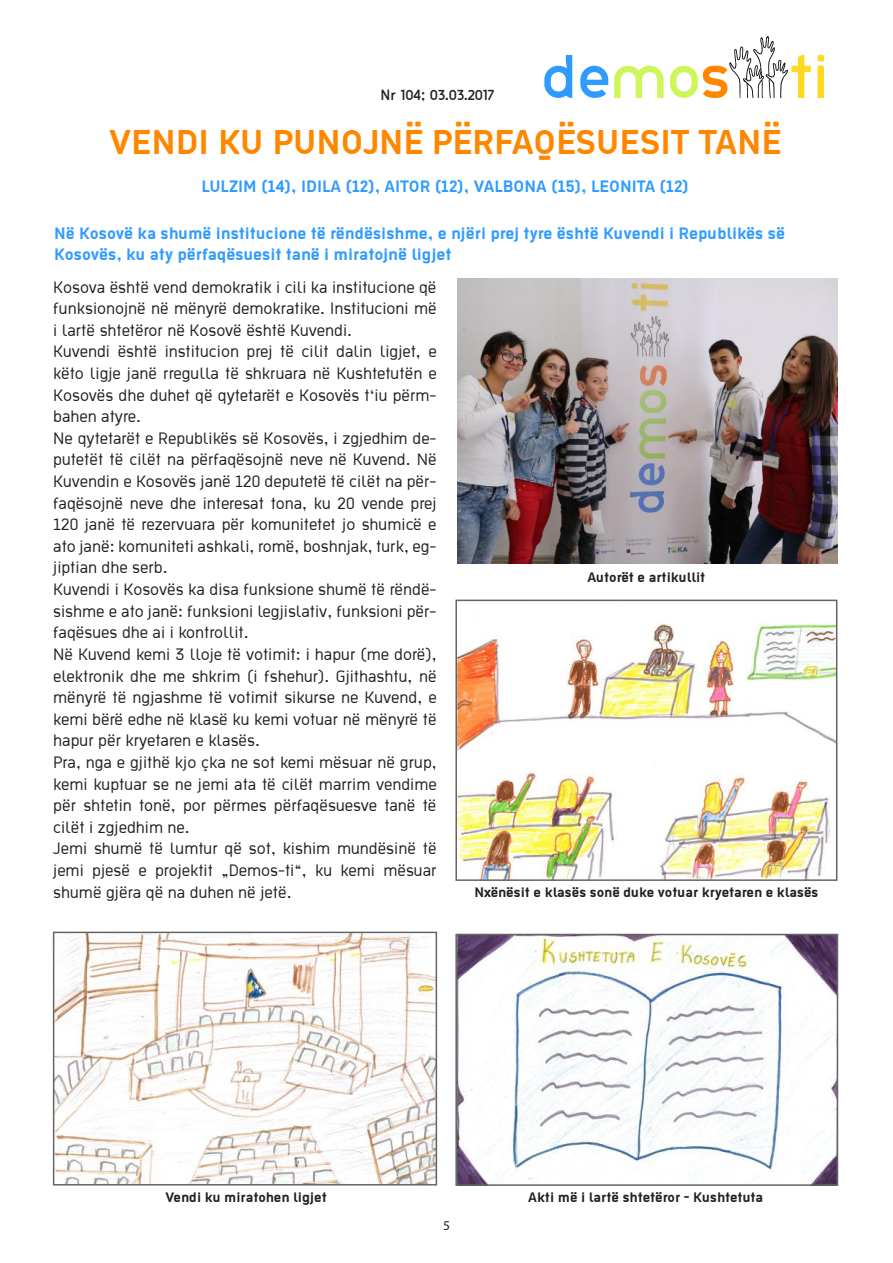
<style>
.page{position:relative;width:893px;height:1263px;background:#fff}
.page>*{position:absolute;margin:0;border:0;box-sizing:border-box;transform-origin:0 0}
.t1{font:700 37.5px "Ekstropia";color:#ff8700}
.t2{font:18px/21.6px "Ekstropia";color:#241f1f}
.t3{font:700 18px/21.6px "Ekstropia";color:#309bff}
.t4{font:700 15px "Ekstropia";color:#241f1f}
.t5{font:13.5px "Thelbi Kujtesa";color:#241f1f}
.t6{font:13.5px "Myriad Pro";color:#241f1f}
</style>
<div class="page">
<svg style="left:544px;top:55px;width:28px;height:43px"></svg>
<svg style="left:580px;top:66px;width:28px;height:32px"></svg>
<svg style="left:614px;top:66px;width:50px;height:32px"></svg>
<svg style="left:817px;top:55px;width:7px;height:43px"></svg>
<svg style="left:670px;top:36px;width:141px;height:62px"></svg>
<img style="left:56px;top:935px;width:378px;height:247px">
<div style="left:53px;top:932px;width:384px;height:253px;border:2px solid #656365"></div>
<img style="left:458px;top:937px;width:377px;height:246px">
<div style="left:455px;top:934px;width:383px;height:252px;border:2px solid #656365"></div>
<img style="left:458px;top:623px;width:376px;height:255px">
<div style="left:455px;top:600px;width:382px;height:281px;border:2px solid #656365"></div>
<img style="left:457px;top:278px;width:380px;height:285px">
<p class="t5" style="left:381px;top:85px;width:115px">Nr 104; 03.03.2017</p>
<h1 class="t1" style="left:109px;top:120px;width:674px">VENDI KU PUNOJNË PËRFAQËSUESIT TANË</h1>
<p class="t3" style="left:202px;top:175px;width:489px">LULZIM (14), IDILA (12), AITOR (12), VALBONA (15), LEONITA (12)</p>
<p class="t3" style="left:54px;top:221px;width:732px">Në Kosovë ka shumë institucione të rëndësishme, e njëri prej tyre është Kuvendi i Republikës së<br>Kosovës, ku aty përfaqësuesit tanë i miratojnë ligjet</p>
<p class="t2" style="left:53px;top:275px;width:385px">Kosova është vend demokratik i cili ka institucione që funksionojnë në mënyrë demokratike. Institucioni më i lartë shtetëror në Kosovë është Kuvendi.<br>Kuvendi është institucion prej të cilit dalin ligjet, e këto ligje janë rregulla të shkruara në Kushtetutën e Kosovës dhe duhet që qytetarët e Kosovës t‘iu përm&shy;bahen atyre.<br>Ne qytetarët e Republikës së Kosovës, i zgjedhim de&shy;putetët të cilët na përfaqësojnë neve në Kuvend. Në Kuvendin e Kosovës janë 120 deputetë të cilët na për&shy;faqësojnë neve dhe interesat tona, ku 20 vende prej 120 janë të rezervuara për komunitetet jo shumicë e ato janë: komuniteti ashkali, romë, boshnjak, turk, eg&shy;jiptian dhe serb.<br>Kuvendi i Kosovës ka disa funksione shumë të rëndë&shy;sishme e ato janë: funksioni legjislativ, funksioni për&shy;faqësues dhe ai i kontrollit.<br>Në Kuvend kemi 3 lloje të votimit: i hapur (me dorë), elektronik dhe me shkrim (i fshehur). Gjithashtu, në mënyrë të ngjashme të votimit sikurse ne Kuvend, e kemi bërë edhe në klasë ku kemi votuar në mënyrë të hapur për kryetaren e klasës.<br>Pra, nga e gjithë kjo çka ne sot kemi mësuar në grup, kemi kuptuar se ne jemi ata të cilët marrim vendime për shtetin tonë, por përmes përfaqësuesve tanë të cilët i zgjedhim ne.<br>Jemi shumë të lumtur që sot, kishim mundësinë të jemi pjesë e projektit „Demos-ti“, ku kemi mësuar shumë gjëra që na duhen në jetë.</p>
<p class="t4" style="left:587px;top:568px;width:120px">Autorët e artikullit</p>
<p class="t4" style="left:474px;top:883px;width:346px">Nxënësit e klasës sonë duke votuar kryetaren e klasës</p>
<p class="t4" style="left:165px;top:1188px;width:163px">Vendi ku miratohen ligjet</p>
<p class="t4" style="left:528px;top:1188px;width:237px">Akti më i lartë shtetëror - Kushtetuta</p>
<p class="t6" style="left:443px;top:1217px;width:8px">5</p>
</div>
